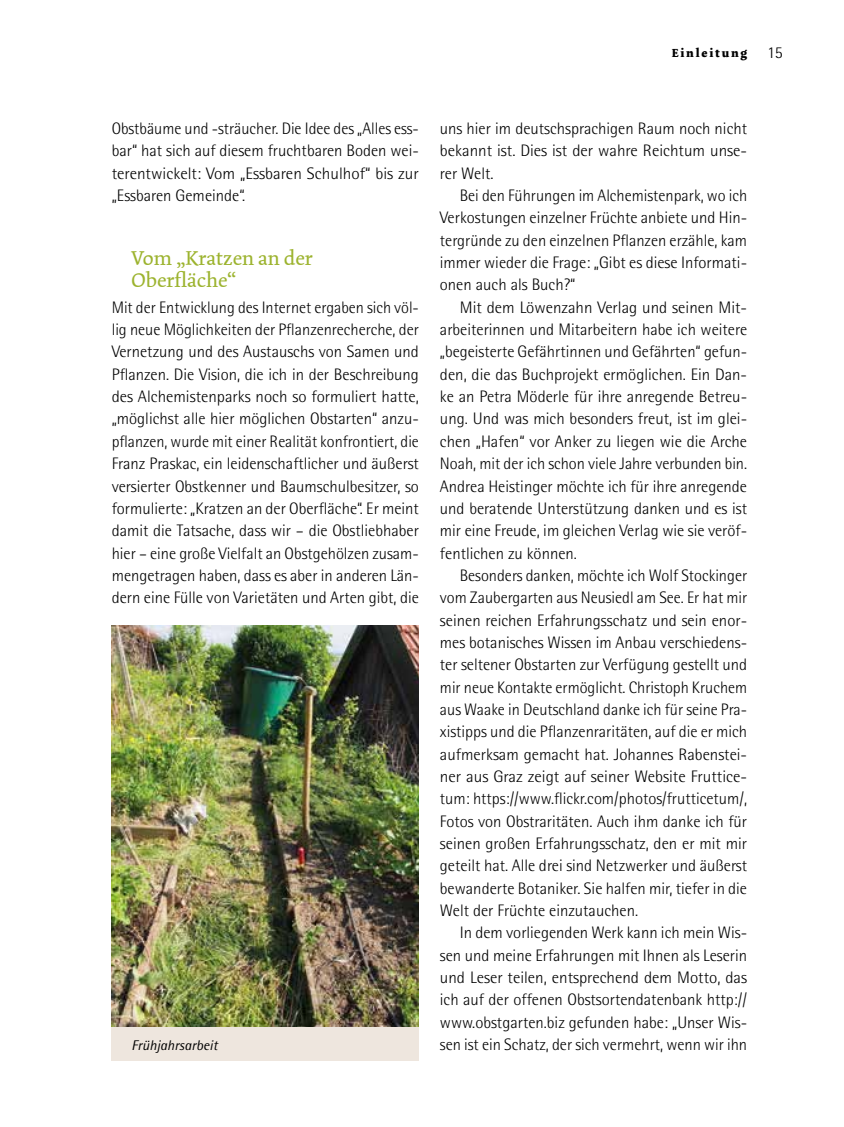
<style>
.page{position:relative;width:844px;height:1127px;background:#fff}
.page>*{position:absolute;margin:0;border:0;box-sizing:border-box;transform-origin:0 0}
.t1{font:21px/22.4px "Dolly";color:#9cb32e}
.t2{font:300 16.62px/22.4px "Rotis Semi Sans";color:#000;text-align:justify}
.t3{font:italic 14px "Rotis Semi Sans";color:#000}
.t4{font:700 12.25px "Dolly";letter-spacing:.15em;color:#000}
.s1{font-family:"Rotis Semi Sans";font-weight:300;font-size:16.62px}
</style>
<div class="page">
<img style="left:112px;top:625px;width:307px;height:402px">
<div style="left:112px;top:1027px;width:307px;height:33px;background:#eee6de"></div>
<p class="t4" style="left:671px;top:45px;width:113px">Einleitung <span class="s1">15</span></p>
<p class="t2" style="left:112px;top:117px;width:309px">Obstbäume und -sträucher. Die Idee des „Alles ess&shy;bar“ hat sich auf diesem fruchtbaren Boden wei&shy;terentwickelt: Vom „Essbaren Schulhof“ bis zur „Essbaren Gemeinde“.</p>
<p class="t1" style="left:131px;top:247px;width:183px">Vom „Kratzen an der<br>Oberfläche“</p>
<p class="t2" style="left:112px;top:296px;width:309px">Mit der Entwicklung des Internet ergaben sich völ&shy;lig neue Möglichkeiten der Pflanzenrecherche, der Vernetzung und des Austauschs von Samen und Pflanzen. Die Vision, die ich in der Beschreibung des Alchemistenparks noch so formuliert hatte, „möglichst alle hier möglichen Obstarten“ anzu&shy;pflanzen, wurde mit einer Realität konfrontiert, die Franz Praskac, ein leidenschaftlicher und äußerst versierter Obstkenner und Baumschulbesitzer, so formulierte: „Kratzen an der Oberfläche“. Er meint damit die Tatsache, dass wir – die Obstliebhaber hier – eine große Vielfalt an Obstgehölzen zusam&shy;mengetragen haben, dass es aber in anderen Län&shy;dern eine Fülle von Varietäten und Arten gibt, die</p>
<p class="t2" style="left:440px;top:117px;width:308px">uns hier im deutschsprachigen Raum noch nicht bekannt ist. Dies ist der wahre Reichtum unse&shy;rer Welt.</p>
<p class="t2" style="left:440px;top:184px;width:308px;text-indent:20px">Bei den Führungen im Alchemistenpark, wo ich Verkostungen einzelner Früchte anbiete und Hin&shy;tergründe zu den einzelnen Pflanzen erzähle, kam immer wieder die Frage: „Gibt es diese Informati&shy;onen auch als Buch?“</p>
<p class="t2" style="left:440px;top:296px;width:309px;text-indent:20px">Mit dem Löwenzahn Verlag und seinen Mit&shy;arbeiterinnen und Mitarbeitern habe ich weitere „begeisterte Gefährtinnen und Gefährten“ gefun&shy;den, die das Buchprojekt ermöglichen. Ein Dan&shy;ke an Petra Möderle für ihre anregende Betreu&shy;ung. Und was mich besonders freut, ist im glei&shy;chen „Hafen“ vor Anker zu liegen wie die Arche Noah, mit der ich schon viele Jahre verbunden bin.<br>Andrea Heistinger möchte ich für ihre anregende und beratende Unterstützung danken und es ist mir eine Freude, im gleichen Verlag wie sie veröf&shy;fentlichen zu können.</p>
<p class="t2" style="left:440px;top:564px;width:309px;text-indent:20px">Besonders danken, möchte ich Wolf Stockinger vom Zaubergarten aus Neusiedl am See. Er hat mir seinen reichen Erfahrungsschatz und sein enor&shy;mes botanisches Wissen im Anbau verschiedens&shy;ter seltener Obstarten zur Verfügung gestellt und mir neue Kontakte ermöglicht. Christoph Kruchem aus Waake in Deutschland danke ich für seine Pra&shy;xistipps und die Pflanzenraritäten, auf die er mich aufmerksam gemacht hat. Johannes Rabenstei&shy;ner aus Graz zeigt auf seiner Website Fruttice&shy;tum: https://www.flickr.com/photos/frutticetum/, Fotos von Obstraritäten. Auch ihm danke ich für seinen großen Erfahrungsschatz, den er mit mir geteilt hat. Alle drei sind Netzwerker und äußerst bewanderte Botaniker. Sie halfen mir, tiefer in die Welt der Früchte einzutauchen.</p>
<p class="t2" style="left:440px;top:921px;width:309px;text-indent:20px">In dem vorliegenden Werk kann ich mein Wis&shy;sen und meine Erfahrungen mit Ihnen als Leserin und Leser teilen, entsprechend dem Motto, das ich auf der offenen Obstsortendatenbank http:// www.obstgarten.biz gefunden habe: „Unser Wis-</p>
<p class="t3" style="left:131px;top:1036px;width:88px">Frühjahrsarbeit</p>
<p class="t2" style="left:440px;top:1032px;width:308px">sen ist ein Schatz, der sich vermehrt, wenn wir ihn</p>
</div>
